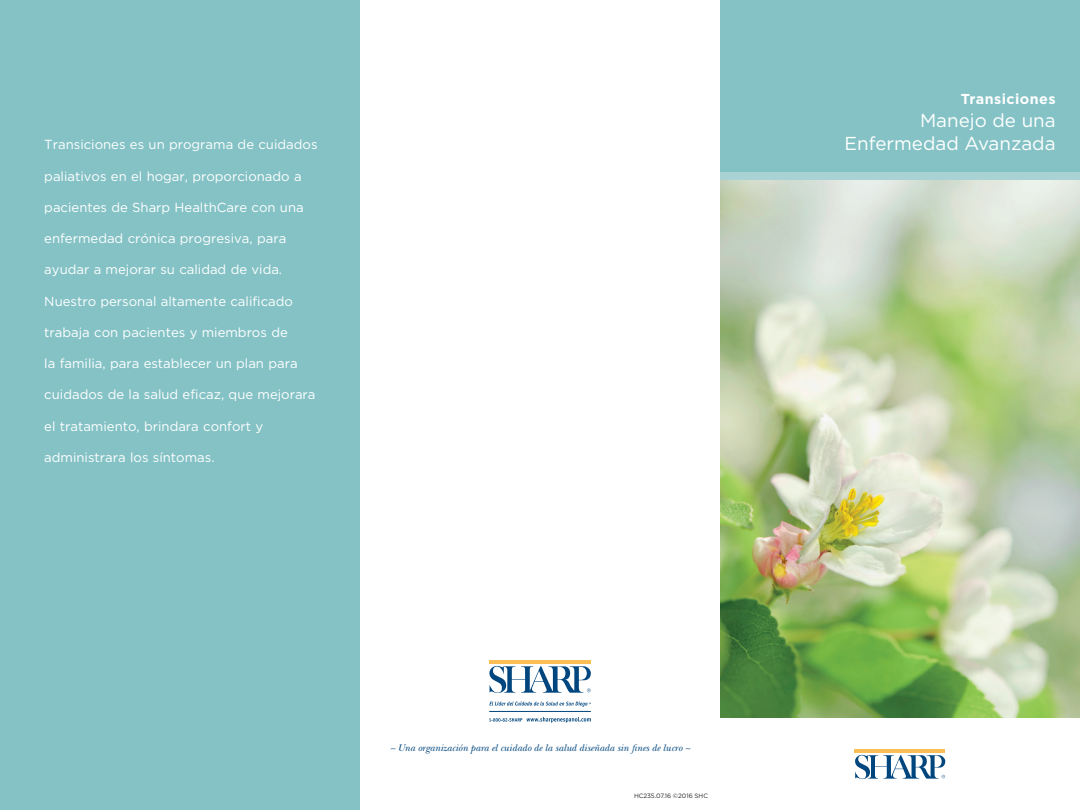
<style>
.page{position:relative;width:1080px;height:810px;background:#fff}
.page>*{position:absolute;margin:0;border:0;box-sizing:border-box;transform-origin:0 0}
.t1{font:18.75px/23.1px "Gotham";color:#fff;text-align:right}
.t2{font:700 14.38px "Gotham";letter-spacing:.025em;color:#fff}
.t3{font:13.12px "Gotham";color:#fff}
.t4{font:italic 10px "New Baskerville";color:#00467e}
.t5{font:6.25px "Gotham";color:#231f20}
</style>
<div class="page">
<div style="left:0;top:0;width:360px;height:810px;background:#84c2c5"></div>
<img style="left:720px;top:180px;width:360px;height:538px">
<div style="left:720px;top:0;width:360px;height:180px;background:#84c2c5"></div>
<div style="left:720px;top:173px;width:360px;height:7px;background:#a8d2d4"></div>
<hr style="left:855px;top:750px;width:90px;height:3px;background:#fdbe56">
<svg style="left:855px;top:754px;width:90px;height:25px"></svg>
<hr style="left:489px;top:660px;width:102px;height:4px;background:#fdbe56">
<svg style="left:489px;top:665px;width:102px;height:28px"></svg>
<hr style="left:489px;top:711px;width:102px;height:1px;background:#00467e">
<svg style="left:489px;top:701px;width:102px;height:6px"></svg>
<svg style="left:489px;top:717px;width:102px;height:6px"></svg>
<p class="t3" style="left:44px;top:138px;width:275px">Transiciones es un programa de cuidados</p>
<p class="t3" style="left:44px;top:169px;width:259px">paliativos en el hogar, proporcionado a</p>
<p class="t3" style="left:44px;top:200px;width:261px">pacientes de Sharp HealthCare con una</p>
<p class="t3" style="left:44px;top:231px;width:243px">enfermedad crónica progresiva, para</p>
<p class="t3" style="left:44px;top:263px;width:239px">ayudar a mejorar su calidad de vida.</p>
<p class="t3" style="left:44px;top:294px;width:250px">Nuestro personal altamente calificado</p>
<p class="t3" style="left:44px;top:325px;width:245px">trabaja con pacientes y miembros de</p>
<p class="t3" style="left:44px;top:356px;width:255px">la familia, para establecer un plan para</p>
<p class="t3" style="left:44px;top:388px;width:273px">cuidados de la salud eficaz, que mejorara</p>
<p class="t3" style="left:44px;top:419px;width:220px">el tratamiento, brindara confort y</p>
<p class="t3" style="left:44px;top:450px;width:172px">administrara los síntomas.</p>
<p class="t4" style="left:390px;top:742px;width:302px">~ Una organización para el cuidado de la salud diseñada sin fines de lucro ~</p>
<p class="t5" style="left:634px;top:793px;width:75px">HC235.07.16 ©2016 SHC</p>
<p class="t2" style="left:961px;top:90px;width:96px">Transiciones</p>
<h1 class="t1" style="left:845px;top:108px;width:212px">Manejo de una<br>Enfermedad Avanzada</h1>
</div>
